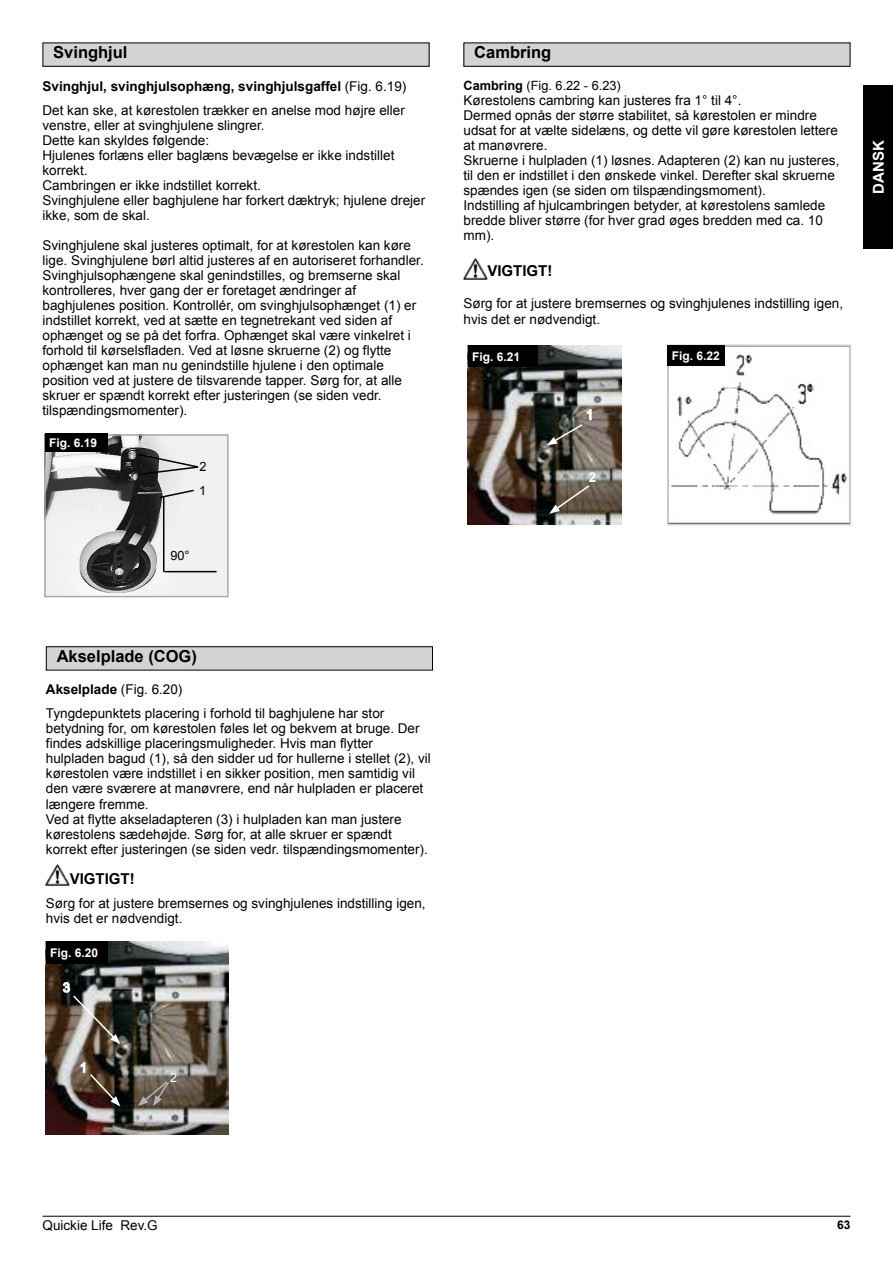
<style>
.page{position:relative;width:893px;height:1263px;background:#fff}
.page>*{position:absolute;margin:0;border:0;box-sizing:border-box;transform-origin:0 0}
.DK-SUB-HEADING{font:700 16.5px "Arial";color:#000}
.BODY_TEXT{font:700 15px "Arial";color:#000}
.t1{font:700 15px "Arial";color:#fff}
.BODY_TEXT-2{font:13.5px/15px "Arial";color:#000}
.BODY_TEXT-3{font:700 13.5px "Arial";color:#000}
.t2{font:700 13.5px "Arial";color:#fff}
.t3{font:12.75px "Arial";color:#000}
.t4{font:12.75px "Arial";color:#fff}
.Bildnummer{font:700 12px "Arial";color:#fff}
.t5{font:700 12px "Arial";color:#000}
.s1{font-weight:400}
.s2{font-weight:700}
</style>
<div class="page">
<div style="left:863px;top:85px;width:30px;height:164px;background:#000"></div>
<hr style="left:43px;top:1216px;width:807px;height:1px;background:#000">
<div style="left:43px;top:43px;width:386px;height:23px;background:#d1d3d4"></div>
<div style="left:43px;top:43px;width:386px;height:24px;border:1px solid #000"></div>
<img style="left:47px;top:437px;width:179px;height:157px">
<div style="left:44px;top:434px;width:185px;height:163px;border:2px solid #a7a9ac"></div>
<div style="left:45px;top:434px;width:62px;height:18px;background:#000"></div>
<hr style="left:163px;top:497px;width:1px;height:75px;background:#000">
<hr style="left:164px;top:571px;width:53px;height:1px;background:#000">
<svg style="left:136px;top:452px;width:64px;height:24px"></svg>
<svg style="left:158px;top:489px;width:37px;height:10px"></svg>
<div style="left:46px;top:647px;width:386px;height:23px;background:#d1d3d4"></div>
<div style="left:46px;top:646px;width:387px;height:24px;border:1px solid #000"></div>
<img style="left:46px;top:864px;width:24px;height:21px">
<img style="left:46px;top:941px;width:183px;height:193px">
<div style="left:46px;top:941px;width:62px;height:22px;background:#000"></div>
<svg style="left:62px;top:962px;width:58px;height:82px;background:#625e58"></svg>
<svg style="left:80px;top:1061px;width:40px;height:45px;background:#4a3930"></svg>
<svg style="left:138px;top:1080px;width:32px;height:26px"></svg>
<div style="left:464px;top:43px;width:386px;height:23px;background:#d1d3d4"></div>
<div style="left:463px;top:43px;width:387px;height:24px;border:1px solid #000"></div>
<img style="left:463px;top:258px;width:24px;height:21px">
<img style="left:671px;top:353px;width:176px;height:162px">
<div style="left:667px;top:344px;width:184px;height:181px;border:2px solid #d1d3d4"></div>
<div style="left:668px;top:345px;width:57px;height:21px;background:#000"></div>
<img style="left:468px;top:346px;width:154px;height:178px">
<svg style="left:549px;top:484px;width:42px;height:30px"></svg>
<svg style="left:547px;top:408px;width:45px;height:37px;background:#5a5952"></svg>
<div style="left:468px;top:346px;width:70px;height:21px;background:#000"></div>
<p class="DK-SUB-HEADING" style="left:53px;top:42px;width:76px">Svinghjul</p>
<p class="BODY_TEXT-3" style="left:43px;top:77px;width:365px">Svinghjul, svinghjulsophæng, svinghjulsgaffel <span class="s1">(Fig. 6.19)</span></p>
<p class="BODY_TEXT-2" style="left:43px;top:103px;width:364px">Det kan ske, at kørestolen trækker en anelse mod højre eller venstre, eller at svinghjulene slingrer.</p>
<p class="BODY_TEXT-2" style="left:43px;top:133px;width:168px">Dette kan skyldes følgende:</p>
<p class="BODY_TEXT-2" style="left:43px;top:148px;width:353px">Hjulenes forlæns eller baglæns bevægelse er ikke indstillet korrekt.</p>
<p class="BODY_TEXT-2" style="left:43px;top:178px;width:220px">Cambringen er ikke indstillet korrekt.</p>
<p class="BODY_TEXT-2" style="left:43px;top:193px;width:384px">Svinghjulene eller baghjulene har forkert dæktryk; hjulene drejer ikke, som de skal.</p>
<p class="BODY_TEXT-2" style="left:43px;top:238px;width:383px">Svinghjulene skal justeres optimalt, for at kørestolen kan køre lige. Svinghjulene børl altid justeres af en autoriseret forhandler.</p>
<p class="BODY_TEXT-2" style="left:43px;top:268px;width:375px">Svinghjulsophængene skal genindstilles, og bremserne skal kontrolleres, hver gang der er foretaget ændringer af baghjulenes position. Kontrollér, om svinghjulsophænget (1) er indstillet korrekt, ved at sætte en tegnetrekant ved siden af ophænget og se på det forfra. Ophænget skal være vinkelret i forhold til kørselsfladen. Ved at løsne skruerne (2) og flytte ophænget kan man nu genindstille hjulene i den optimale position ved at justere de tilsvarende tapper. Sørg for, at alle skruer er spændt korrekt efter justeringen (se siden vedr. tilspændingsmomenter).</p>
<p class="Bildnummer" style="left:49px;top:435px;width:50px">Fig. 6.19</p>
<p class="t3" style="left:200px;top:458px;width:9px">2</p>
<p class="t3" style="left:199px;top:482px;width:9px">1</p>
<p class="t3" style="left:170px;top:547px;width:21px">90°</p>
<p class="DK-SUB-HEADING" style="left:474px;top:42px;width:79px">Cambring</p>
<p class="t3" style="left:463px;top:77px;width:159px"><span class="s2">Cambring</span> (Fig. 6.22 - 6.23)</p>
<p class="BODY_TEXT-2" style="left:463px;top:93px;width:279px">Kørestolens cambring kan justeres fra 1° til 4°.</p>
<p class="BODY_TEXT-2" style="left:463px;top:108px;width:376px">Dermed opnås der større stabilitet, så kørestolen er mindre udsat for at vælte sidelæns, og dette vil gøre kørestolen lettere at manøvrere.</p>
<p class="BODY_TEXT-2" style="left:463px;top:153px;width:377px">Skruerne i hulpladen (1) løsnes. Adapteren (2) kan nu justeres, til den er indstillet i den ønskede vinkel. Derefter skal skruerne spændes igen (se siden om tilspændingsmoment).</p>
<p class="BODY_TEXT-2" style="left:463px;top:198px;width:363px">Indstilling af hjulcambringen betyder, at kørestolens samlede bredde bliver større (for hver grad øges bredden med ca. 10 mm).</p>
<p class="BODY_TEXT" style="left:487px;top:261px;width:67px">VIGTIGT!</p>
<p class="BODY_TEXT-2" style="left:463px;top:295px;width:381px;line-height:16.2px">Sørg for at justere bremsernes og svinghjulenes indstilling igen, hvis det er nødvendigt.</p>
<p class="Bildnummer" style="left:672px;top:348px;width:50px">Fig. 6.22</p>
<p class="Bildnummer" style="left:472px;top:349px;width:50px">Fig. 6.21</p>
<p class="t1" style="left:868px;top:194px;width:55px;rotate:-90deg">DANSK</p>
<p class="t2" style="left:589px;top:468px;width:9px">2</p>
<p class="DK-SUB-HEADING" style="left:57px;top:646px;width:142px">Akselplade (COG)</p>
<p class="BODY_TEXT-3" style="left:46px;top:681px;width:138px">Akselplade <span class="s1">(Fig. 6.20)</span></p>
<p class="BODY_TEXT-2" style="left:46px;top:706px;width:386px">Tyngdepunktets placering i forhold til baghjulene har stor betydning for, om kørestolen føles let og bekvem at bruge. Der findes adskillige placeringsmuligheder. Hvis man flytter hulpladen bagud (1), så den sidder ud for hullerne i stellet (2), vil kørestolen være indstillet i en sikker position, men samtidig vil den være sværere at manøvrere, end når hulpladen er placeret længere fremme.</p>
<p class="BODY_TEXT-2" style="left:46px;top:811px;width:383px">Ved at flytte akseladapteren (3) i hulpladen kan man justere kørestolens sædehøjde. Sørg for, at alle skruer er spændt korrekt efter justeringen (se siden vedr. tilspændingsmomenter).</p>
<p class="BODY_TEXT" style="left:70px;top:868px;width:67px">VIGTIGT!</p>
<p class="BODY_TEXT-2" style="left:46px;top:895px;width:381px">Sørg for at justere bremsernes og svinghjulenes indstilling igen, hvis det er nødvendigt.</p>
<p class="Bildnummer" style="left:50px;top:945px;width:50px">Fig. 6.20</p>
<p class="t4" style="left:170px;top:1069px;width:9px">2</p>
<p class="BODY_TEXT-2" style="left:43px;top:1218px;width:117px">Quickie Life Rev.G</p>
<p class="t5" style="left:837px;top:1217px;width:15px">63</p>
</div>
